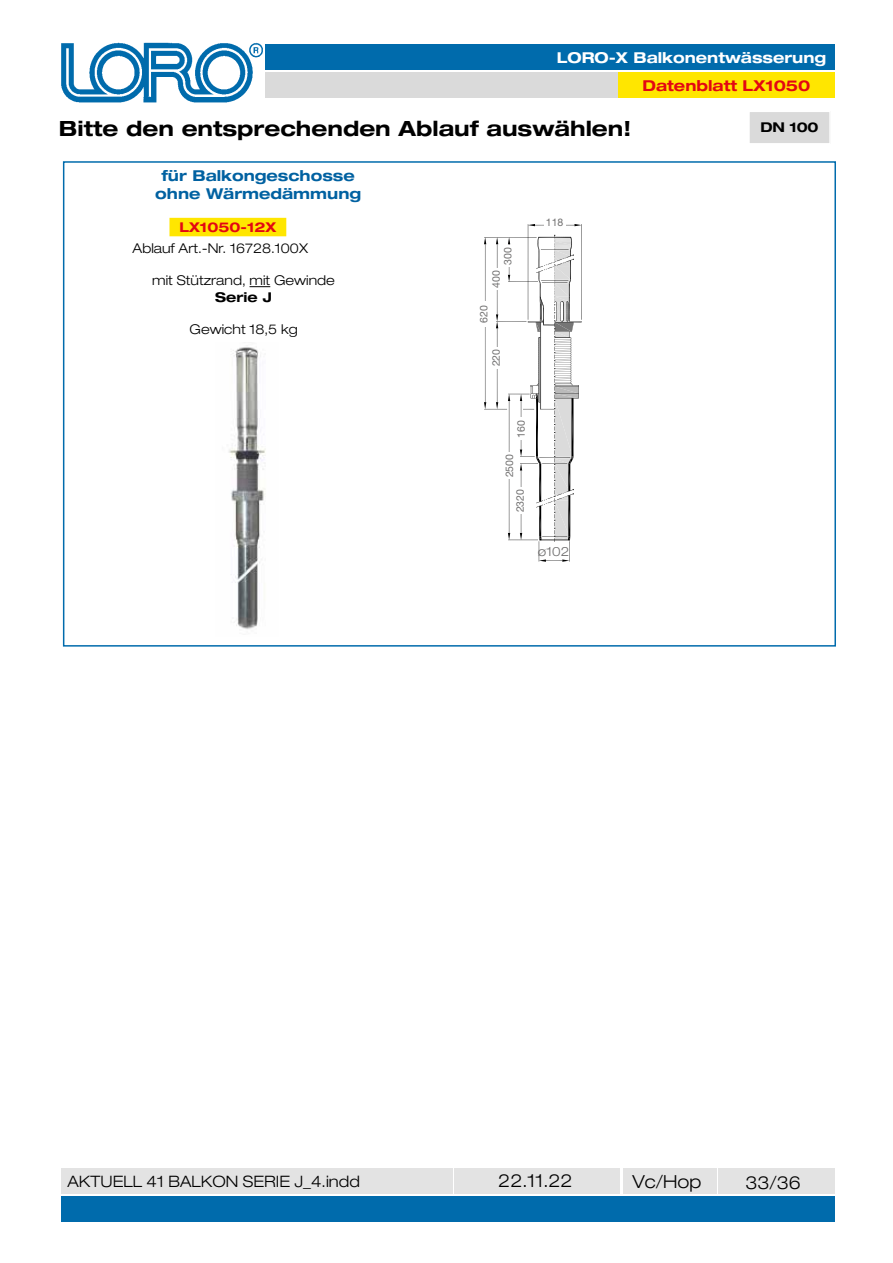
<style>
.page{position:relative;width:893px;height:1263px;background:#fff}
.page>*{position:absolute;margin:0;border:0;box-sizing:border-box;transform-origin:0 0}
.t1{font:700 expanded 21px "Helvetica Neue LT Std";color:#000}
.t2{font:300 expanded 18px "Helvetica Neue LT Std";color:#000}
.t3{font:300 expanded 15.75px "Helvetica Neue LT Std";color:#000}
.t4{font:700 expanded 15px/18px "Helvetica Neue LT Std";color:#0061a1;text-align:center}
.t5{font:700 expanded 15px "Helvetica Neue LT Std";color:#fff}
.t6{font:700 expanded 15px "Helvetica Neue LT Std";color:#e30613}
.t7{font:300 expanded 13.5px "Helvetica Neue LT Std";color:#000}
.t8{font:700 expanded 13.5px "Helvetica Neue LT Std";color:#000}
.t9{font:700 expanded 13.5px "Helvetica Neue LT Std";color:#e30613}
.t10{font:300 expanded 12.75px "Helvetica Neue LT Std";color:#706f6f}
.t11{font:10.5px "Helvetica Neue LT Std";color:#706f6f}
</style>
<div class="page">
<div style="left:266px;top:72px;width:569px;height:26px;background:#dadada"></div>
<div style="left:61px;top:1196px;width:774px;height:26px;background:#006bac"></div>
<div style="left:61px;top:1168px;width:391px;height:25px;background:#e3e3e3"></div>
<div style="left:454px;top:1168px;width:166px;height:25px;background:#e3e3e3"></div>
<div style="left:623px;top:1168px;width:93px;height:25px;background:#e3e3e3"></div>
<div style="left:719px;top:1168px;width:116px;height:25px;background:#e3e3e3"></div>
<img style="left:61px;top:42px;width:202px;height:61px">
<div style="left:266px;top:45px;width:569px;height:25px;background:#006bac"></div>
<div style="left:63px;top:161px;width:773px;height:486px;background:#fff;border:2px solid #006bac"></div>
<div style="left:749px;top:111px;width:81px;height:33px;background:#dadada"></div>
<div style="left:748px;top:111px;width:83px;height:34px;border:2px solid #fff"></div>
<svg style="left:250px;top:286px;width:20px;height:1px"></svg>
<div style="left:170px;top:219px;width:116px;height:17px;background:#ffe600"></div>
<div style="left:169px;top:218px;width:117px;height:18px;border:2px solid #ffe600"></div>
<img style="left:229px;top:347px;width:37px;height:283px">
<hr style="left:535px;top:225px;width:39px;height:1px;background:#000">
<svg style="left:574px;top:224px;width:7px;height:2px"></svg>
<svg style="left:529px;top:224px;width:6px;height:2px"></svg>
<hr style="left:528px;top:224px;width:1px;height:96px;background:#000">
<hr style="left:581px;top:224px;width:1px;height:96px;background:#000">
<svg style="left:484px;top:235px;width:98px;height:327px"></svg>
<div style="left:544px;top:219px;width:21px;height:11px;background:#fff"></div>
<div style="left:501px;top:245px;width:13px;height:22px;background:#fff"></div>
<div style="left:491px;top:268px;width:12px;height:21px;background:#fff"></div>
<div style="left:477px;top:301px;width:13px;height:26px;background:#fff"></div>
<div style="left:491px;top:347px;width:12px;height:21px;background:#fff"></div>
<div style="left:516px;top:418px;width:11px;height:22px;background:#fff"></div>
<div style="left:504px;top:452px;width:11px;height:27px;background:#fff"></div>
<div style="left:515px;top:487px;width:11px;height:27px;background:#fff"></div>
<div style="left:618px;top:73px;width:217px;height:25px;background:#ffe600"></div>
<p class="t5" style="left:557px;top:48px;width:271px">LORO-X Balkonentwässerung</p>
<p class="t6" style="left:643px;top:75px;width:169px">Datenblatt LX1050</p>
<h1 class="t1" style="left:59px;top:115px;width:574px">Bitte den entsprechenden Ablauf auswählen!</h1>
<p class="t8" style="left:761px;top:119px;width:59px">DN 100</p>
<p class="t4" style="left:155px;top:166px;width:207px">für Balkongeschosse ohne Wärmedämmung</p>
<p class="t9" style="left:179px;top:218px;width:98px">LX1050-12X</p>
<p class="t11" style="left:546px;top:216px;width:19px">118</p>
<p class="t11" style="left:501px;top:265px;width:19px;rotate:-90deg">300</p>
<p class="t11" style="left:490px;top:288px;width:19px;rotate:-90deg">400</p>
<p class="t11" style="left:478px;top:323px;width:19px;rotate:-90deg">620</p>
<p class="t11" style="left:490px;top:366px;width:19px;rotate:-90deg">220</p>
<p class="t7" style="left:133px;top:240px;width:177px">Ablauf Art.-Nr. 16728.100X</p>
<p class="t7" style="left:152px;top:272px;width:184px">mit Stützrand, mit Gewinde</p>
<p class="t8" style="left:215px;top:288px;width:58px">Serie J</p>
<p class="t7" style="left:189px;top:321px;width:110px">Gewicht 18,5 kg</p>
<p class="t11" style="left:515px;top:438px;width:19px;rotate:-90deg">160</p>
<p class="t11" style="left:503px;top:477px;width:25px;rotate:-90deg">2500</p>
<p class="t11" style="left:514px;top:512px;width:25px;rotate:-90deg">2320</p>
<p class="t10" style="left:538px;top:544px;width:33px">ø102</p>
<p class="t3" style="left:67px;top:1171px;width:294px">AKTUELL 41 BALKON SERIE J_4.indd</p>
<h2 class="t2" style="left:498px;top:1170px;width:76px">22.11.22</h2>
<h2 class="t2" style="left:632px;top:1170px;width:71px">Vc/Hop</h2>
<h2 class="t2" style="left:745px;top:1171px;width:57px">33/36</h2>
</div>
